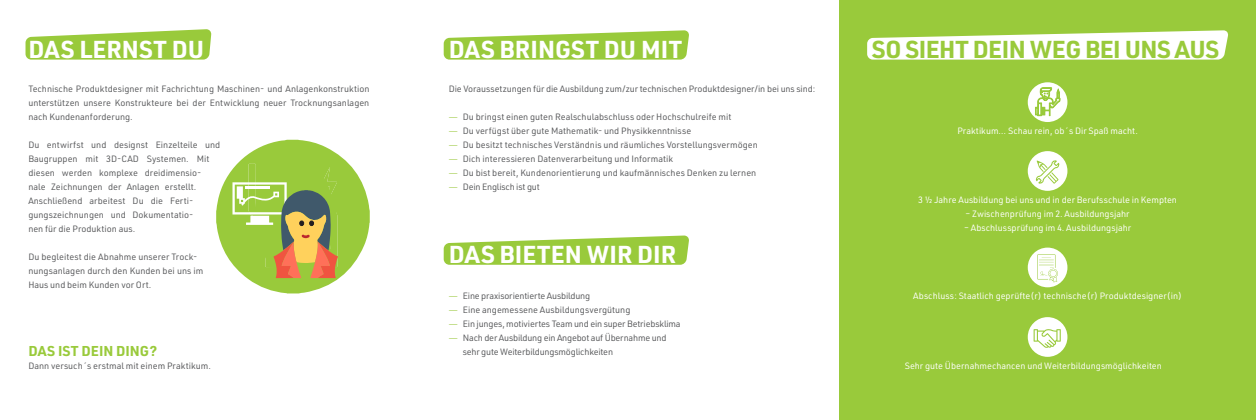
<style>
.page{position:relative;width:1256px;height:420px;background:#fff}
.page>*{position:absolute;margin:0;border:0;box-sizing:border-box;transform-origin:0 0}
.t1{font:700 24px "URWDIN";letter-spacing:.005em;color:#fff}
.t2{font:700 24px "URWDIN";letter-spacing:-.02em;color:#99ca3b}
.t3{font:700 14px "URWDIN";color:#99ca3b}
.t4{font:9px/14px "URWDIN";color:#57585a}
.t5{font:9px "URWDIN";color:#fff}
.t6{font:9px/14px "URWDIN";letter-spacing:-.02em;color:#57585a}
.s1{font-family:"Open Sans";color:#add261}
</style>
<div class="page">
<div style="left:839px;top:0;width:417px;height:420px;background:#99ca3b"></div>
<svg style="left:867px;top:30px;width:361px;height:30px;background:#eef6df"></svg>
<svg style="left:444px;top:30px;width:245px;height:30px;background:#a9d25a"></svg>
<div style="left:1028px;top:82px;width:39px;height:40px;background:#fff;border-radius:50%"></div>
<svg style="left:1035px;top:87px;width:25px;height:29px"></svg>
<div style="left:1028px;top:151px;width:39px;height:40px;background:#fff;border-radius:50%"></div>
<svg style="left:1036px;top:160px;width:23px;height:24px"></svg>
<div style="left:1028px;top:247px;width:39px;height:40px;background:#fff;border-radius:50%"></div>
<svg style="left:1037px;top:254px;width:21px;height:28px"></svg>
<div style="left:1028px;top:317px;width:39px;height:39px;background:#fff;border-radius:50%"></div>
<svg style="left:1033px;top:329px;width:28px;height:19px"></svg>
<svg style="left:26px;top:29px;width:185px;height:31px;background:#a8d258"></svg>
<svg style="left:444px;top:235px;width:245px;height:29px;background:#a8d259"></svg>
<svg style="left:216px;top:140px;width:154px;height:153px;fill:#99ca3b"></svg>
<svg style="left:232px;top:164px;width:106px;height:114px;background:#a9b555"></svg>
<h1 class="t1" style="left:28px;top:33px;width:177px">DAS LERNST DU</h1>
<p class="t4" style="left:28px;top:81px;width:343px;text-align:justify">Technische Produktdesigner mit Fachrichtung Maschinen- und Anlagenkonstruktion unterstützen unsere Konstrukteure bei der Entwicklung neuer Trocknungsanlagen nach Kundenanforderung.</p>
<p class="t4" style="left:28px;top:137px;width:194px">Du entwirfst und designst Einzelteile und Baugruppen mit 3D-CAD Systemen. Mit diesen werden komplexe dreidimensio&shy;nale Zeichnungen der Anlagen erstellt.<br>Anschließend arbeitest Du die Ferti&shy;gungszeichnungen und Dokumentatio-<br>nen für die Produktion aus.</p>
<p class="t4" style="left:28px;top:249px;width:177px">Du begleitest die Abnahme unserer Trock&shy;nungsanlagen durch den Kunden bei uns im<br>Haus und beim Kunden vor Ort.</p>
<h2 class="t3" style="left:28px;top:341px;width:130px">DAS IST DEIN DING?</h2>
<p class="t4" style="left:28px;top:358px;width:184px">Dann versuch´s erstmal mit einem Praktikum.</p>
<h1 class="t1" style="left:449px;top:33px;width:235px">DAS BRINGST DU MIT</h1>
<p class="t4" style="left:449px;top:81px;width:368px">Die Voraussetzungen für die Ausbildung zum/zur technischen Produktdesigner/in bei uns sind:</p>
<p class="t4" style="left:449px;top:109px;width:284px"><span class="s1">—</span> Du bringst einen guten Realschulabschluss oder Hochschulreife mit</p>
<p class="t4" style="left:449px;top:123px;width:244px"><span class="s1">—</span> Du verfügst über gute Mathematik- und Physikkenntnisse</p>
<p class="t4" style="left:449px;top:137px;width:311px"><span class="s1">—</span> Du besitzt technisches Verständnis und räumliches Vorstellungsvermögen</p>
<p class="t4" style="left:449px;top:151px;width:226px"><span class="s1">—</span> Dich interessieren Datenverarbeitung und Informatik</p>
<p class="t4" style="left:449px;top:165px;width:309px"><span class="s1">—</span> Du bist bereit, Kundenorientierung und kaufmännisches Denken zu lernen</p>
<p class="t6" style="left:449px;top:179px;width:93px"><span class="s1">—</span> Dein Englisch ist gut</p>
<h1 class="t1" style="left:449px;top:238px;width:229px">DAS BIETEN WIR DIR</h1>
<p class="t6" style="left:449px;top:288px;width:143px"><span class="s1">—</span> Eine praxisorientierte Ausbildung</p>
<p class="t4" style="left:449px;top:302px;width:183px"><span class="s1">—</span> Eine angemessene Ausbildungsvergütung</p>
<p class="t6" style="left:449px;top:316px;width:233px"><span class="s1">—</span> Ein junges, motiviertes Team und ein super Betriebsklima</p>
<p class="t6" style="left:463px;top:330px;width:205px;text-indent:-14px"><span class="s1">—</span> Nach der Ausbildung ein Angebot auf Übernahme und sehr gute Weiterbildungsmöglichkeiten</p>
<h1 class="t2" style="left:872px;top:33px;width:349px">SO SIEHT DEIN WEG BEI UNS AUS</h1>
<p class="t5" style="left:957px;top:125px;width:182px">Praktikum… Schau rein, ob´s Dir Spaß macht.</p>
<p class="t5" style="left:918px;top:194px;width:260px">3 ½ Jahre Ausbildung bei uns und in der Berufsschule in Kempten</p>
<p class="t5" style="left:965px;top:208px;width:165px">– Zwischenprüfung im 2. Ausbildungsjahr</p>
<p class="t5" style="left:964px;top:222px;width:169px">– Abschlussprüfung im 4. Ausbildungsjahr</p>
<p class="t5" style="left:913px;top:290px;width:270px">Abschluss: Staatlich geprüfte(r) technische(r) Produktdesigner(in)</p>
<p class="t5" style="left:904px;top:359px;width:259px">Sehr gute Übernahmechancen und Weiterbildungsmöglichkeiten</p>
</div>
